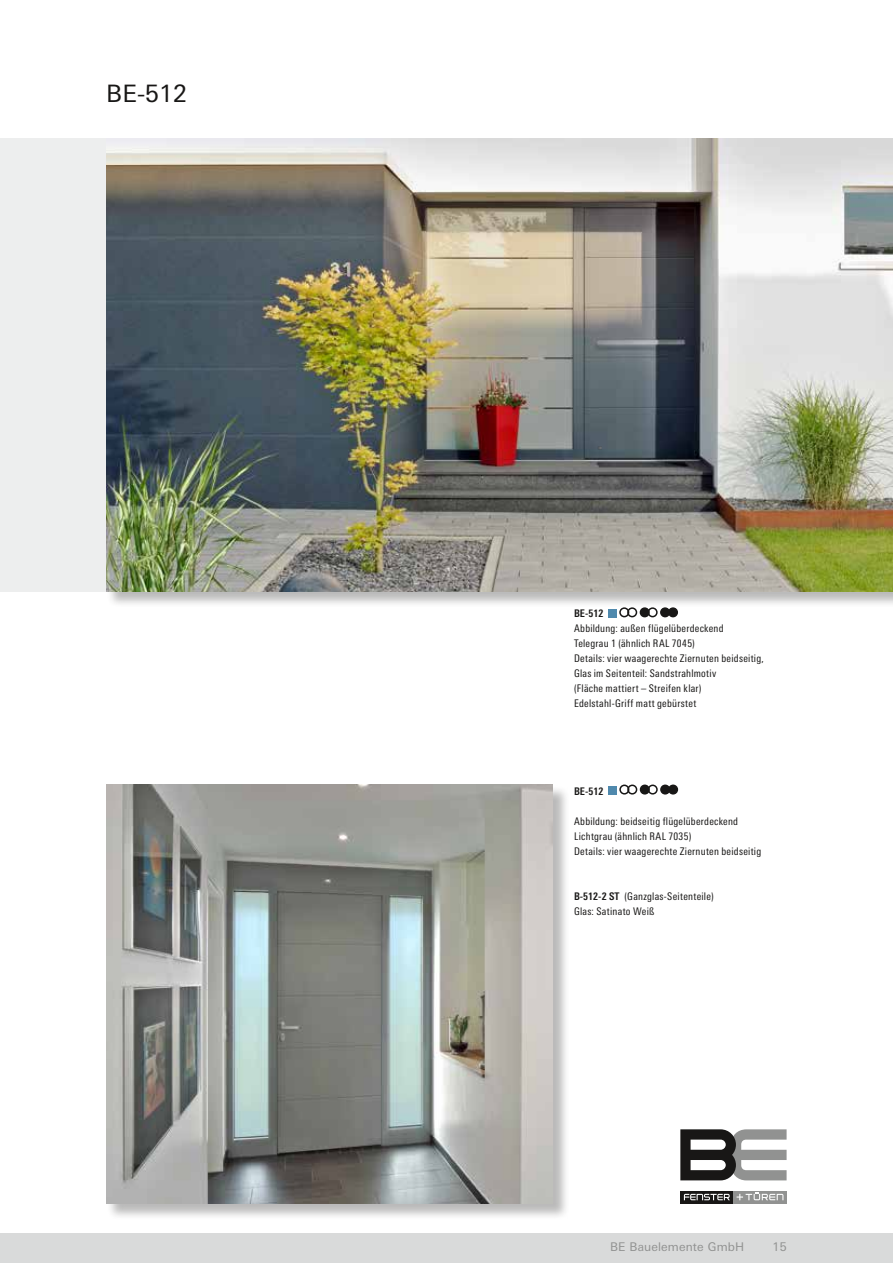
<style>
.page{position:relative;width:893px;height:1263px;background:#fff}
.page>*{position:absolute;margin:0;border:0;box-sizing:border-box;transform-origin:0 0}
.t1{font:24px "LT Univers Basic";color:#181716}
.t2{font:12px "LT Univers Basic";letter-spacing:.01em;color:#919291}
.t3{font:condensed 10.5px/15px "LT Univers";letter-spacing:.025em;color:#181716}
.t4{font:700 condensed 10.5px "LT Univers";letter-spacing:.005em;color:#181716}
.s1{font-weight:700}
</style>
<div class="page">
<div style="left:0;top:1233px;width:893px;height:30px;background:#d9dada"></div>
<svg style="left:680px;top:1191px;width:53px;height:12px"></svg>
<div style="left:733px;top:1190px;width:54px;height:13px;background:#919291"></div>
<svg style="left:684px;top:1194px;width:46px;height:6px"></svg>
<svg style="left:737px;top:1193px;width:46px;height:7px"></svg>
<svg style="left:680px;top:1129px;width:107px;height:51px"></svg>
<div style="left:0;top:139px;width:893px;height:453px;background:#edeeee"></div>
<div style="left:608px;top:609px;width:9px;height:8px;background:#4f89ad"></div>
<div style="left:619px;top:607px;width:10px;height:10px;border:2px solid #181716;border-radius:50%"></div>
<div style="left:627px;top:607px;width:10px;height:10px;border:2px solid #181716;border-radius:50%"></div>
<div style="left:640px;top:608px;width:9px;height:9px;background:#181716;border-radius:50%"></div>
<div style="left:640px;top:607px;width:10px;height:10px;border:2px solid #181716;border-radius:50%"></div>
<div style="left:648px;top:607px;width:10px;height:10px;border:2px solid #181716;border-radius:50%"></div>
<div style="left:661px;top:608px;width:8px;height:9px;background:#181716;border-radius:50%"></div>
<div style="left:660px;top:607px;width:10px;height:10px;border:2px solid #181716;border-radius:50%"></div>
<div style="left:669px;top:608px;width:8px;height:9px;background:#181716;border-radius:50%"></div>
<div style="left:668px;top:607px;width:10px;height:10px;border:2px solid #181716;border-radius:50%"></div>
<div style="left:107px;top:785px;width:462px;height:435px;background:#181716;opacity:.3"></div>
<img style="left:106px;top:784px;width:447px;height:419px">
<div style="left:608px;top:786px;width:9px;height:8px;background:#4f89ad"></div>
<div style="left:619px;top:784px;width:10px;height:10px;border:2px solid #181716;border-radius:50%"></div>
<div style="left:627px;top:784px;width:10px;height:10px;border:2px solid #181716;border-radius:50%"></div>
<div style="left:640px;top:785px;width:9px;height:9px;background:#181716;border-radius:50%"></div>
<div style="left:640px;top:784px;width:10px;height:10px;border:2px solid #181716;border-radius:50%"></div>
<div style="left:648px;top:784px;width:10px;height:10px;border:2px solid #181716;border-radius:50%"></div>
<div style="left:661px;top:785px;width:8px;height:9px;background:#181716;border-radius:50%"></div>
<div style="left:660px;top:784px;width:10px;height:10px;border:2px solid #181716;border-radius:50%"></div>
<div style="left:669px;top:785px;width:8px;height:9px;background:#181716;border-radius:50%"></div>
<div style="left:668px;top:784px;width:10px;height:10px;border:2px solid #181716;border-radius:50%"></div>
<div style="left:107px;top:139px;width:786px;height:469px;background:#181716;opacity:.3"></div>
<img style="left:106px;top:138px;width:787px;height:453px">
<svg style="left:598px;top:447px;width:4px;height:3px"></svg>
<h1 class="t1" style="left:106px;top:80px;width:82px">BE-512</h1>
<p class="t4" style="left:574px;top:607px;width:31px">BE-512</p>
<p class="t3" style="left:574px;top:621px;width:191px">Abbildung: außen flügelüberdeckend<br>Telegrau 1 (ähnlich RAL 7045)<br>Details: vier waagerechte Ziernuten beidseitig, Glas im Seitenteil: Sandstrahlmotiv<br>(Fläche mattiert – Streifen klar)<br>Edelstahl-Griff matt gebürstet</p>
<p class="t4" style="left:574px;top:785px;width:31px">BE-512</p>
<p class="t3" style="left:574px;top:813px;width:189px">Abbildung: beidseitig flügelüberdeckend<br>Lichtgrau (ähnlich RAL 7035)<br>Details: vier waagerechte Ziernuten beidseitig</p>
<p class="t3" style="left:574px;top:888px;width:141px"><span class="s1">B-512-2 ST</span> (Ganzglas-Seitenteile)<br>Glas: Satinato Weiß</p>
<p class="t2" style="left:610px;top:1240px;width:136px">BE Bauelemente GmbH</p>
<p class="t2" style="left:773px;top:1240px;width:16px">15</p>
</div>
